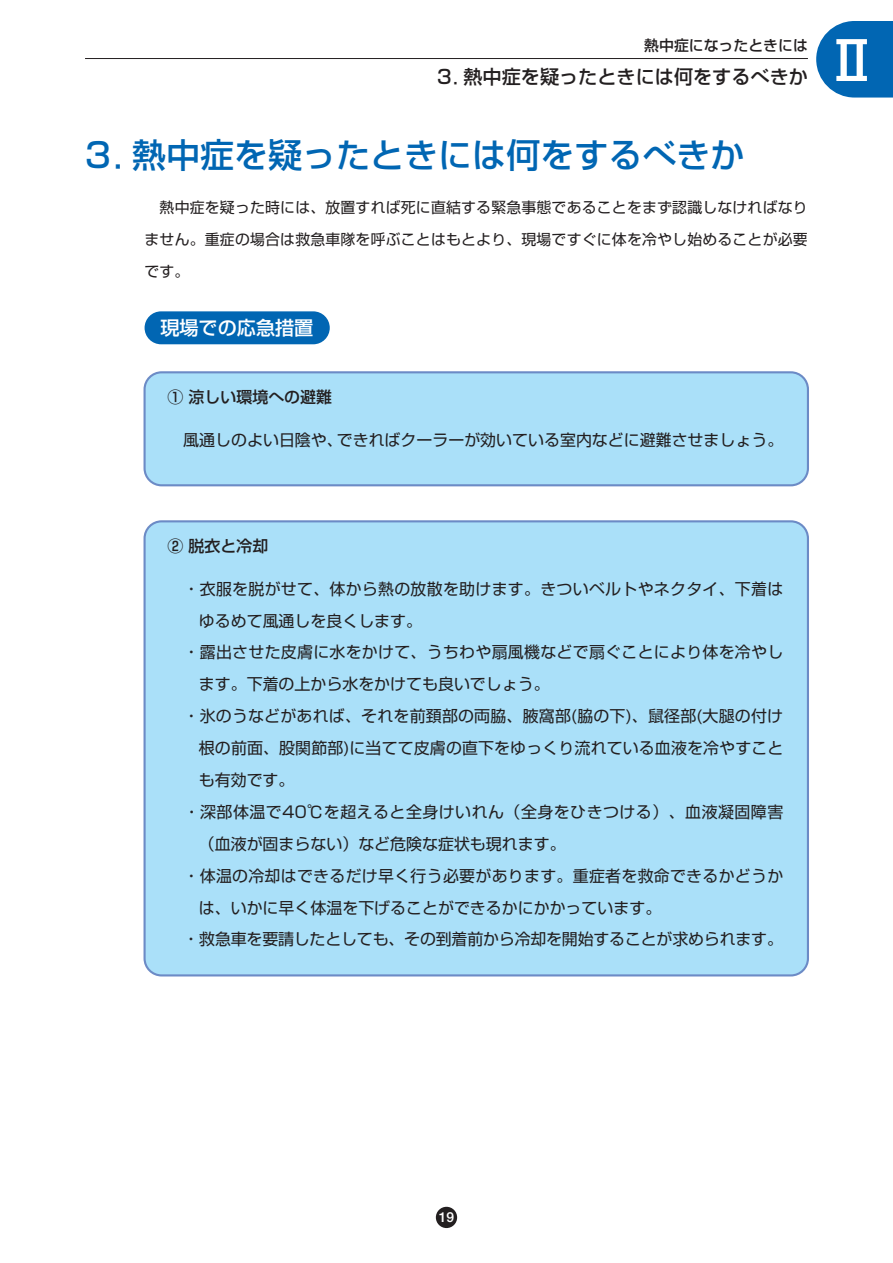
<style>
.page{position:relative;width:893px;height:1263px;background:#fff}
.page>*{position:absolute;margin:0;border:0;box-sizing:border-box;transform-origin:0 0}
.t1{font:500 53.1px "Shin Go";color:#fff}
.t2{font:500 34.05px "Shin Go";color:#0166b3}
.t3{font:500 19.2px "Shin Go";color:#231f20}
.t4{font:500 19.2px "Shin Go";color:#fff}
.t5{font:15.9px "Shin Go";letter-spacing:.01em;color:#231f20}
.t6{font:15.9px "Shin Go";letter-spacing:-.01em;color:#231f20}
.t7{font:15.9px "Shin Go";letter-spacing:.03em;color:#231f20}
.t8{font:500 15.9px "Shin Go";color:#231f20}
.t9{font:14.85px/32px "Shin Go";letter-spacing:.015em;color:#231f20;text-align:justify}
.t10{font:500 14.85px "Shin Go";color:#231f20}
.t11{font:700 13.8px "Futo Go B101";color:#fff}
</style>
<div class="page">
<div style="left:436px;top:1207px;width:21px;height:21px;background:#231f20;border-radius:50%"></div>
<hr style="left:85px;top:58px;width:723px;height:1px;background:#231f20">
<svg style="left:816px;top:21px;width:77px;height:77px;background:#1e77bb"></svg>
<div style="left:145px;top:311px;width:185px;height:33px;background:#0166b3;border-radius:16px"></div>
<div style="left:145px;top:372px;width:663px;height:113px;background:#aae0f9;border-radius:17px"></div>
<div style="left:144px;top:371px;width:665px;height:115px;border:2px solid #6c8bc6;border-radius:17px"></div>
<div style="left:145px;top:521px;width:663px;height:454px;background:#aae0f9;border-radius:17px"></div>
<div style="left:144px;top:520px;width:665px;height:456px;border:2px solid #6c8bc6;border-radius:17px"></div>
<p class="t10" style="left:644px;top:36px;width:165px">熱中症になったときには</p>
<p class="t1" style="left:825px;top:26px;width:55px">Ⅱ</p>
<p class="t3" style="left:437px;top:64px;width:372px">3．熱中症を疑ったときには何をするべきか</p>
<p class="t2" style="left:85px;top:133px;width:661px">3．熱中症を疑ったときには何をするべきか</p>
<p class="t9" style="left:145px;top:190px;width:665px">　熱中症を疑った時には、放置すれば死に直結する緊急事態であることをまず認識しなければなりません。重症の場合は救急車隊を呼ぶことはもとより、現場ですぐに体を冷やし始めることが必要です。</p>
<p class="t4" style="left:160px;top:315px;width:155px">現場での応急措置</p>
<p class="t8" style="left:167px;top:387px;width:166px">① 涼しい環境への避難</p>
<p class="t5" style="left:167px;top:429px;width:617px">　風通しのよい日陰や、できればクーラーが効いている室内などに避難させましょう。</p>
<p class="t8" style="left:167px;top:536px;width:102px">② 脱衣と冷却</p>
<p class="t5" style="left:167px;top:578px;width:617px">　・衣服を脱がせて、体から熱の放散を助けます。きついベルトやネクタイ、下着は</p>
<p class="t5" style="left:199px;top:610px;width:225px">ゆるめて風通しを良くします。</p>
<p class="t5" style="left:167px;top:642px;width:617px">　・露出させた皮膚に水をかけて、うちわや扇風機などで扇ぐことにより体を冷やし</p>
<p class="t5" style="left:199px;top:674px;width:352px">ます。下着の上から水をかけても良いでしょう。</p>
<p class="t5" style="left:167px;top:706px;width:617px">　・氷のうなどがあれば、それを前頚部の両脇、腋窩部(脇の下)、鼠径部(大腿の付け</p>
<p class="t5" style="left:199px;top:737px;width:586px">根の前面、股関節部)に当てて皮膚の直下をゆっくり流れている血液を冷やすこと</p>
<p class="t5" style="left:199px;top:769px;width:97px">も有効です。</p>
<p class="t7" style="left:167px;top:801px;width:617px">　・深部体温で40℃を超えると全身けいれん（全身をひきつける）、血液凝固障害</p>
<p class="t5" style="left:199px;top:833px;width:368px">（血液が固まらない）など危険な症状も現れます。</p>
<p class="t5" style="left:167px;top:865px;width:617px">　・体温の冷却はできるだけ早く行う必要があります。重症者を救命できるかどうか</p>
<p class="t5" style="left:199px;top:897px;width:464px">は、いかに早く体温を下げることができるかにかかっています。</p>
<p class="t6" style="left:167px;top:929px;width:617px">　・救急車を要請したとしても、その到着前から冷却を開始することが求められます。</p>
<p class="t11" style="left:439px;top:1209px;width:17px">19</p>
</div>
